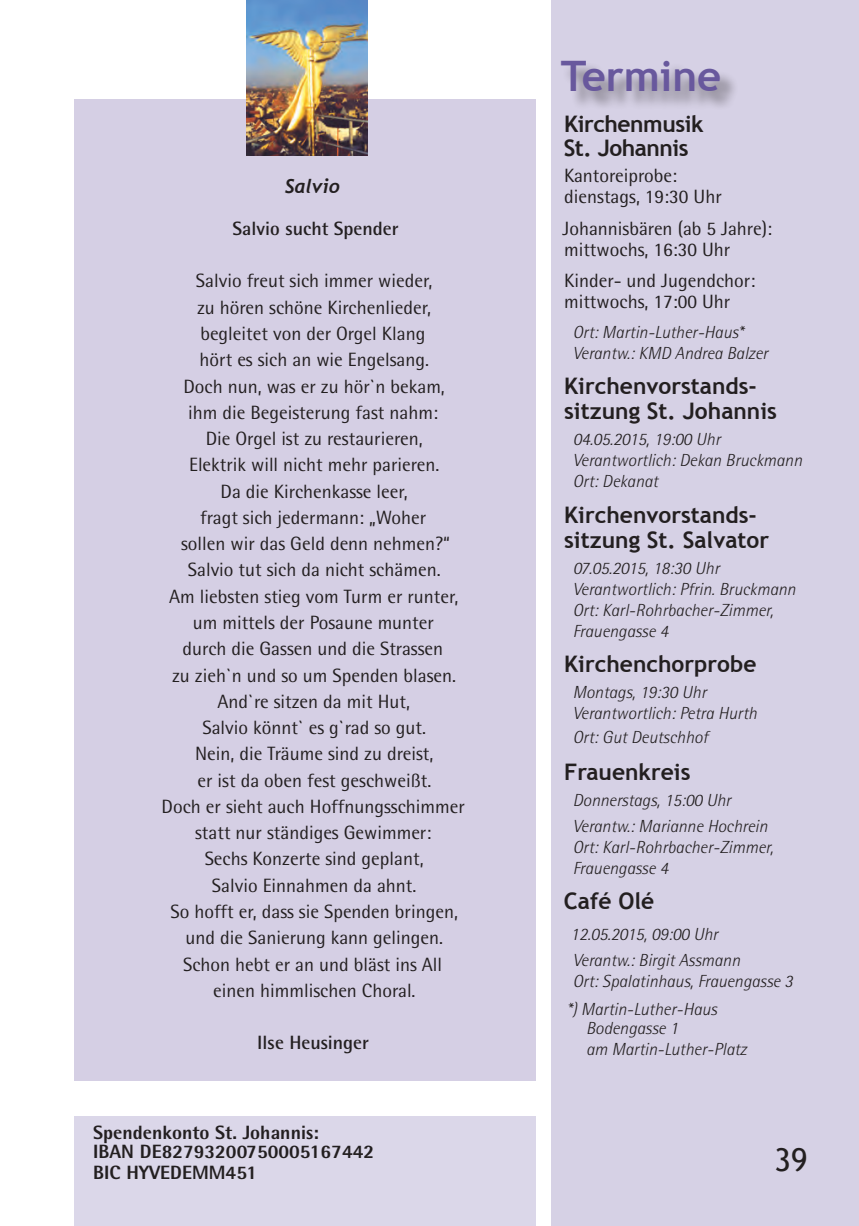
<style>
.page{position:relative;width:859px;height:1226px;background:#fff}
.page>*{position:absolute;margin:0;border:0;box-sizing:border-box;transform-origin:0 0}
.t1{font:700 42px "Trebuchet MS";color:#68589d}
.Titel{font:31.5px "Trebuchet MS";color:#231f20}
.Termin{font:700 22.75px/24.5px "Trebuchet MS";color:#231f20}
.Termin-2{font:700 22.75px/24.5px "Trebuchet MS";letter-spacing:-.02em;color:#231f20}
.Infos2_Kopie{font:700 22.75px "Trebuchet MS";color:#231f20}
.Paragraph_Style_1{font:19.25px/21px "Rotis Semi Sans Std";color:#231f20}
.Paragraph_Style_1-2{font:800 19.25px "Rotis Semi Sans Std";color:#231f20}
.Paragraph_Style_1-3{font:700 19.25px "Rotis Semi Sans Std";color:#231f20}
.Infos2{font:800 19.25px "Rotis Semi Sans Std";color:#231f20}
.Paragraph_Style_1-4{font:italic 700 19.25px "Trebuchet";color:#231f20}
.Prediger{font:italic 300 17.5px "Rotis Semi Sans Std";color:#231f20}
.Termin-3{font:italic 300 17.5px "Rotis Semi Sans Std";color:#231f20}
</style>
<div class="page">
<div style="left:74px;top:100px;width:462px;height:980px;background:#d5cfe4"></div>
<img style="left:246px;top:0;width:121px;height:155px">
<div style="left:551px;top:0;width:307px;height:1225px;background:#d6d1e5"></div>
<div style="left:74px;top:1116px;width:462px;height:109px;background:#dbd7e9"></div>
<div style="left:561px;top:62px;width:178px;height:49px;background:#231f20;opacity:.49"></div>
<p class="Paragraph_Style_1-4" style="left:284px;top:174px;width:57px">Salvio</p>
<p class="Paragraph_Style_1-3" style="left:232px;top:216px;width:167px">Salvio sucht Spender</p>
<p class="Paragraph_Style_1" style="left:196px;top:270px;width:238px">Salvio freut sich immer wieder,</p>
<p class="Paragraph_Style_1" style="left:197px;top:296px;width:235px">zu hören schöne Kirchenlieder,</p>
<p class="Paragraph_Style_1" style="left:200px;top:323px;width:226px">begleitet von der Orgel Klang</p>
<p class="Paragraph_Style_1" style="left:199px;top:349px;width:231px">hört es sich an wie Engelsang.</p>
<p class="Paragraph_Style_1" style="left:183px;top:375px;width:263px">Doch nun, was er zu hör`n bekam,</p>
<p class="Paragraph_Style_1" style="left:188px;top:401px;width:251px">ihm die Begeisterung fast nahm:</p>
<p class="Paragraph_Style_1" style="left:206px;top:428px;width:218px">Die Orgel ist zu restaurieren,</p>
<p class="Paragraph_Style_1" style="left:189px;top:454px;width:252px">Elektrik will nicht mehr parieren.</p>
<p class="Paragraph_Style_1" style="left:220px;top:480px;width:189px">Da die Kirchenkasse leer,</p>
<p class="Paragraph_Style_1" style="left:200px;top:506px;width:227px">fragt sich jedermann: „Woher</p>
<p class="Paragraph_Style_1" style="left:181px;top:533px;width:270px">sollen wir das Geld denn nehmen?“</p>
<p class="Paragraph_Style_1" style="left:188px;top:559px;width:254px">Salvio tut sich da nicht schämen.</p>
<p class="Paragraph_Style_1" style="left:169px;top:585px;width:290px">Am liebsten stieg vom Turm er runter,</p>
<p class="Paragraph_Style_1" style="left:193px;top:611px;width:243px">um mittels der Posaune munter</p>
<p class="Paragraph_Style_1" style="left:182px;top:638px;width:262px">durch die Gassen und die Strassen</p>
<p class="Paragraph_Style_1" style="left:172px;top:664px;width:285px">zu zieh`n und so um Spenden blasen.</p>
<p class="Paragraph_Style_1" style="left:217px;top:690px;width:194px">And`re sitzen da mit Hut,</p>
<p class="Paragraph_Style_1" style="left:202px;top:717px;width:225px">Salvio könnt` es g`rad so gut.</p>
<p class="Paragraph_Style_1" style="left:195px;top:743px;width:240px">Nein, die Träume sind zu dreist,</p>
<p class="Paragraph_Style_1" style="left:197px;top:769px;width:235px">er ist da oben fest geschweißt.</p>
<p class="Paragraph_Style_1" style="left:161px;top:795px;width:305px">Doch er sieht auch Hoffnungsschimmer</p>
<p class="Paragraph_Style_1" style="left:195px;top:822px;width:238px">statt nur ständiges Gewimmer:</p>
<p class="Paragraph_Style_1" style="left:205px;top:848px;width:220px">Sechs Konzerte sind geplant,</p>
<p class="Paragraph_Style_1" style="left:212px;top:874px;width:206px">Salvio Einnahmen da ahnt.</p>
<p class="Paragraph_Style_1" style="left:170px;top:900px;width:289px">So hofft er, dass sie Spenden bringen,</p>
<p class="Paragraph_Style_1" style="left:185px;top:927px;width:259px">und die Sanierung kann gelingen.</p>
<p class="Paragraph_Style_1" style="left:183px;top:953px;width:260px">Schon hebt er an und bläst ins All</p>
<p class="Paragraph_Style_1" style="left:213px;top:979px;width:204px">einen himmlischen Choral.</p>
<p class="Paragraph_Style_1-3" style="left:257px;top:1030px;width:113px">Ilse Heusinger</p>
<p class="Infos2" style="left:93px;top:1119px;width:227px">Spendenkonto St. Johannis:</p>
<p class="Paragraph_Style_1-2" style="left:93px;top:1139px;width:282px">IBAN DE82793200750005167442</p>
<p class="Paragraph_Style_1-2" style="left:93px;top:1160px;width:165px">BIC HYVEDEMM451</p>
<p class="t1" style="left:560px;top:50px;width:162px">Termine</p>
<p class="Termin-2" style="left:563px;top:111px;width:141px">Kirchenmusik<br>St. Johannis</p>
<p class="Paragraph_Style_1" style="left:563px;top:165px;width:159px">Kantoreiprobe: dienstags, 19:30 Uhr</p>
<p class="Paragraph_Style_1" style="left:562px;top:217px;width:211px">Johannisbären (ab 5 Jahre):</p>
<p class="Paragraph_Style_1" style="left:564px;top:238px;width:167px">mittwochs, 16:30 Uhr</p>
<p class="Paragraph_Style_1" style="left:563px;top:270px;width:193px">Kinder- und Jugendchor: mittwochs, 17:00 Uhr</p>
<p class="Prediger" style="left:572px;top:322px;width:172px">Ort: Martin-Luther-Haus*</p>
<p class="Prediger" style="left:572px;top:343px;width:197px">Verantw.: KMD Andrea Balzer</p>
<p class="Termin" style="left:564px;top:374px;width:214px">Kirchenvorstands&shy;sitzung St. Johannis</p>
<p class="Prediger" style="left:572px;top:428px;width:149px">04.05.2015, 19:00 Uhr</p>
<p class="Prediger" style="left:572px;top:449px;width:231px">Verantwortlich: Dekan Bruckmann</p>
<p class="Prediger" style="left:572px;top:470px;width:87px">Ort: Dekanat</p>
<p class="Termin" style="left:564px;top:503px;width:206px">Kirchenvorstands&shy;sitzung St. Salvator</p>
<p class="Prediger" style="left:572px;top:557px;width:148px">07.05.2015, 18:30 Uhr</p>
<p class="Prediger" style="left:572px;top:578px;width:224px">Verantwortlich: Pfrin. Bruckmann</p>
<p class="Prediger" style="left:572px;top:599px;width:202px">Ort: Karl-Rohrbacher-Zimmer,</p>
<p class="Prediger" style="left:572px;top:620px;width:97px">Frauengasse 4</p>
<p class="Termin" style="left:564px;top:651px;width:194px">Kirchenchorprobe</p>
<p class="Prediger" style="left:572px;top:681px;width:135px">Montags, 19:30 Uhr</p>
<p class="Prediger" style="left:572px;top:702px;width:186px">Verantwortlich: Petra Hurth</p>
<p class="Termin-3" style="left:572px;top:727px;width:137px">Ort: Gut Deutschhof</p>
<p class="Infos2_Kopie" style="left:564px;top:757px;width:128px">Frauenkreis</p>
<p class="Prediger" style="left:572px;top:789px;width:160px">Donnerstags, 15:00 Uhr</p>
<p class="Prediger" style="left:572px;top:815px;width:196px">Verantw.: Marianne Hochrein</p>
<p class="Prediger" style="left:572px;top:836px;width:202px">Ort: Karl-Rohrbacher-Zimmer,</p>
<p class="Prediger" style="left:572px;top:857px;width:97px">Frauengasse 4</p>
<p class="Infos2_Kopie" style="left:563px;top:886px;width:92px">Café Olé</p>
<p class="Prediger" style="left:570px;top:923px;width:149px">12.05.2015, 09:00 Uhr</p>
<p class="Prediger" style="left:572px;top:949px;width:169px">Verantw.: Birgit Assmann</p>
<p class="Prediger" style="left:572px;top:970px;width:222px">Ort: Spalatinhaus, Frauengasse 3</p>
<p class="Prediger" style="left:566px;top:998px;width:152px">*) Martin-Luther-Haus</p>
<p class="Prediger" style="left:586px;top:1017px;width:94px">Bodengasse 1</p>
<p class="Prediger" style="left:586px;top:1038px;width:162px">am Martin-Luther-Platz</p>
<p class="Titel" style="left:774px;top:1141px;width:35px">39</p>
</div>
